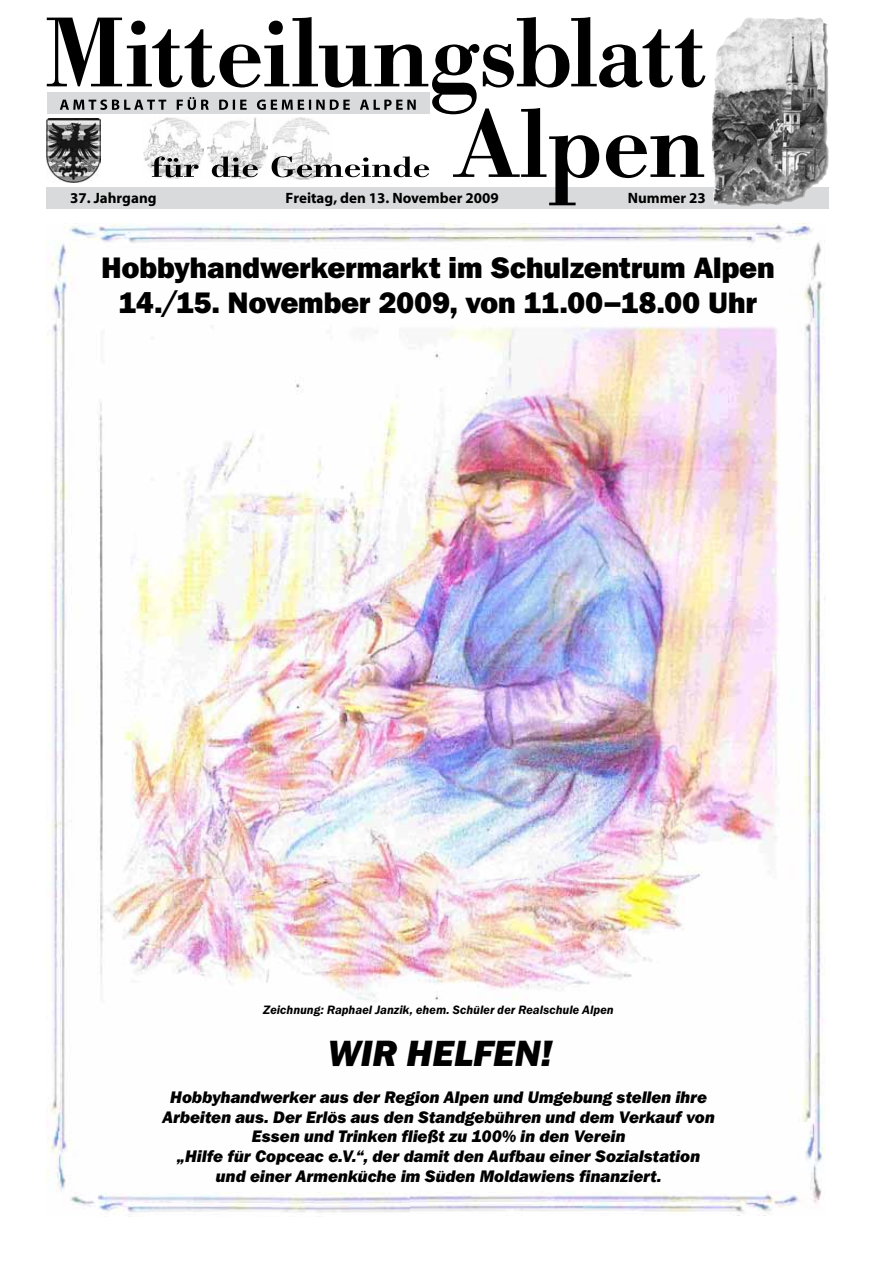
<style>
.page{position:relative;width:893px;height:1263px;background:#fff}
.page>*{position:absolute;margin:0;border:0;box-sizing:border-box;transform-origin:0 0}
.t1{font:italic 800 36px "Franklin ITCBQ";letter-spacing:.01em;color:#000}
.t2{font:800 29.25px/35.1px "Franklin ITCBQ";color:#000;text-align:center}
.t3{font:italic 800 16.5px/19.8px "Franklin ITCBQ";letter-spacing:.01em;color:#000;text-align:center}
.t4{font:700 15px "Myriad";color:#000}
.t5{font:italic 600 12px "Franklin ITCBQ";letter-spacing:.02em;color:#000}
</style>
<div class="page">
<img style="left:387px;top:223px;width:438px;height:993px">
<img style="left:47px;top:224px;width:363px;height:992px">
<img style="left:47px;top:119px;width:53px;height:64px">
<img style="left:144px;top:129px;width:7px;height:40px">
<div style="left:47px;top:187px;width:782px;height:22px;background:#d9dadb"></div>
<img style="left:711px;top:17px;width:118px;height:190px">
<svg style="left:47px;top:17px;width:658px;height:97px"></svg>
<svg style="left:151px;top:108px;width:553px;height:97px"></svg>
<img style="left:97px;top:325px;width:682px;height:686px">
<p class="t4" style="left:70px;top:190px;width:88px">37. Jahrgang</p>
<p class="t4" style="left:285px;top:190px;width:215px">Freitag, den 13. November 2009</p>
<p class="t4" style="left:628px;top:190px;width:80px">Nummer 23</p>
<h2 class="t2" style="left:101px;top:251px;width:675px">Hobbyhandwerkermarkt im Schulzentrum Alpen<br>14./15. November 2009, von 11.00–18.00 Uhr</h2>
<p class="t5" style="left:263px;top:1003px;width:352px">Zeichnung: Raphael Janzik, ehem. Schüler der Realschule Alpen</p>
<h1 class="t1" style="left:326px;top:1033px;width:225px">Wir hel fen!</h1>
<p class="t3" style="left:162px;top:1087px;width:553px">Hobbyhandwerker aus der Region Alpen und Umgebung stellen ihre Arbeiten aus. Der Erlös aus den Standgebühren und dem Verkauf von Essen und Trinken fließt zu 100% in den Verein<br>„Hilfe für Copceac e.V.“, der damit den Aufbau einer Sozialstation und einer Armenküche im Süden Moldawiens finanziert.</p>
</div>
